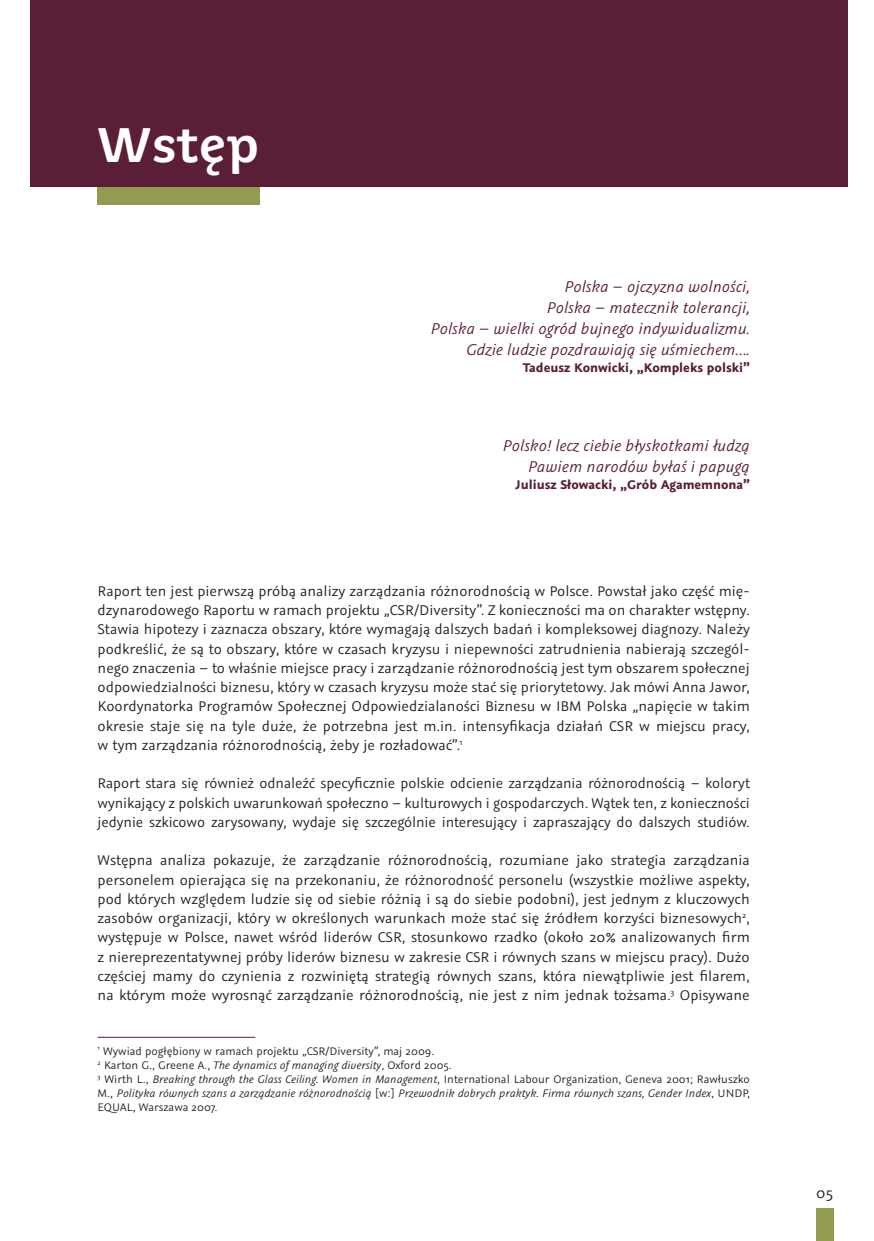
<style>
.page{position:relative;width:874px;height:1241px;background:#fff}
.page>*{position:absolute;margin:0;border:0;box-sizing:border-box;transform-origin:0 0}
.t1{font:700 47.25px "Juvenis";color:#fff}
.t2{font:italic 17.5px/21px "Graublau Sans";color:#5a1f36;text-align:right}
.t3{font:16.62px "Graublau Sans";color:#231f20}
.t4{font:15.75px/19.2px "Graublau Sans";color:#231f20;text-align:justify}
.t5{font:700 14px "Graublau Sans";color:#5a1f36}
.t6{font:12.25px/14px "Graublau Sans";color:#231f20}
.s1{font-style:italic}
</style>
<div class="page">
<div style="left:30px;top:0;width:817px;height:187px;background:#5a1f36"></div>
<div style="left:98px;top:187px;width:162px;height:17px;background:#939b50"></div>
<div style="left:815px;top:1208px;width:18px;height:32px;background:#939b50"></div>
<hr style="left:98px;top:1036px;width:157px;height:1px;background:#5a1f36">
<h1 class="t1" style="left:98px;top:115px;width:163px">Wstęp</h1>
<p class="t2" style="left:430px;top:276px;width:320px">Polska – ojczyzna wolności,<br>Polska – matecznik tolerancji,<br>Polska – wielki ogród bujnego indywidualizmu.<br>Gdzie ludzie pozdrawiają się uśmiechem….</p>
<p class="t5" style="left:523px;top:359px;width:228px">Tadeusz Konwicki, „Kompleks polski”</p>
<p class="t2" style="left:502px;top:435px;width:248px">Polsko! lecz ciebie błyskotkami łudzą<br>Pawiem narodów byłaś i papugą</p>
<p class="t5" style="left:515px;top:476px;width:236px">Juliusz Słowacki, „Grób Agamemnona”</p>
<p class="t4" style="left:98px;top:581px;width:653px">Raport ten jest pierwszą próbą analizy zarządzania różnorodnością w Polsce. Powstał jako część mię&shy;dzynarodowego Raportu w ramach projektu „CSR/Diversity”. Z konieczności ma on charakter wstępny.<br>Stawia hipotezy i zaznacza obszary, które wymagają dalszych badań i kompleksowej diagnozy. Należy podkreślić, że są to obszary, które w czasach kryzysu i niepewności zatrudnienia nabierają szczegól&shy;nego znaczenia – to właśnie miejsce pracy i zarządzanie różnorodnością jest tym obszarem społecznej odpowiedzialności biznesu, który w czasach kryzysu może stać się priorytetowy. Jak mówi Anna Jawor, Koordynatorka Programów Społecznej Odpowiedzialaności Biznesu w IBM Polska „napięcie w takim okresie staje się na tyle duże, że potrzebna jest m.in. intensyfikacja działań CSR w miejscu pracy, w tym zarządzania różnorodnością, żeby je rozładować”.<sup>1</sup></p>
<p class="t4" style="left:98px;top:773px;width:653px">Raport stara się również odnaleźć specyficznie polskie odcienie zarządzania różnorodnością – koloryt wynikający z polskich uwarunkowań społeczno – kulturowych i gospodarczych. Wątek ten, z konieczności jedynie szkicowo zarysowany, wydaje się szczególnie interesujący i zapraszający do dalszych studiów.</p>
<p class="t4" style="left:98px;top:850px;width:653px">Wstępna analiza pokazuje, że zarządzanie różnorodnością, rozumiane jako strategia zarządzania personelem opierająca się na przekonaniu, że różnorodność personelu (wszystkie możliwe aspekty, pod których względem ludzie się od siebie różnią i są do siebie podobni), jest jednym z kluczowych zasobów organizacji, który w określonych warunkach może stać się źródłem korzyści biznesowych<sup>2</sup>, występuje w Polsce, nawet wśród liderów CSR, stosunkowo rzadko (około 20% analizowanych firm z niereprezentatywnej próby liderów biznesu w zakresie CSR i równych szans w miejscu pracy). Dużo częściej mamy do czynienia z rozwiniętą strategią równych szans, która niewątpliwie jest filarem, na którym może wyrosnąć zarządzanie różnorodnością, nie jest z nim jednak tożsama.<sup>3</sup> Opisywane</p>
<p class="t6" style="left:98px;top:1043px;width:653px"><sup>1</sup> Wywiad pogłębiony w ramach projektu „CSR/Diversity”, maj 2009.<br><sup>2</sup> Karton G., Greene A., <span class="s1">The dynamics of managing diversity</span>, Oxford 2005.<br><sup>3</sup> Wirth L., <span class="s1">Breaking through the Glass Ceiling. Women in Management</span>, International Labour Organization, Geneva 2001; Rawłuszko M., <span class="s1">Polityka równych szans a zarządzanie różnorodnością</span> [w:] <span class="s1">Przewodnik dobrych praktyk. Firma równych szans, Gender Index</span>, UNDP, EQUAL, Warszawa 2007.</p>
<p class="t3" style="left:815px;top:1183px;width:18px">05</p>
</div>
